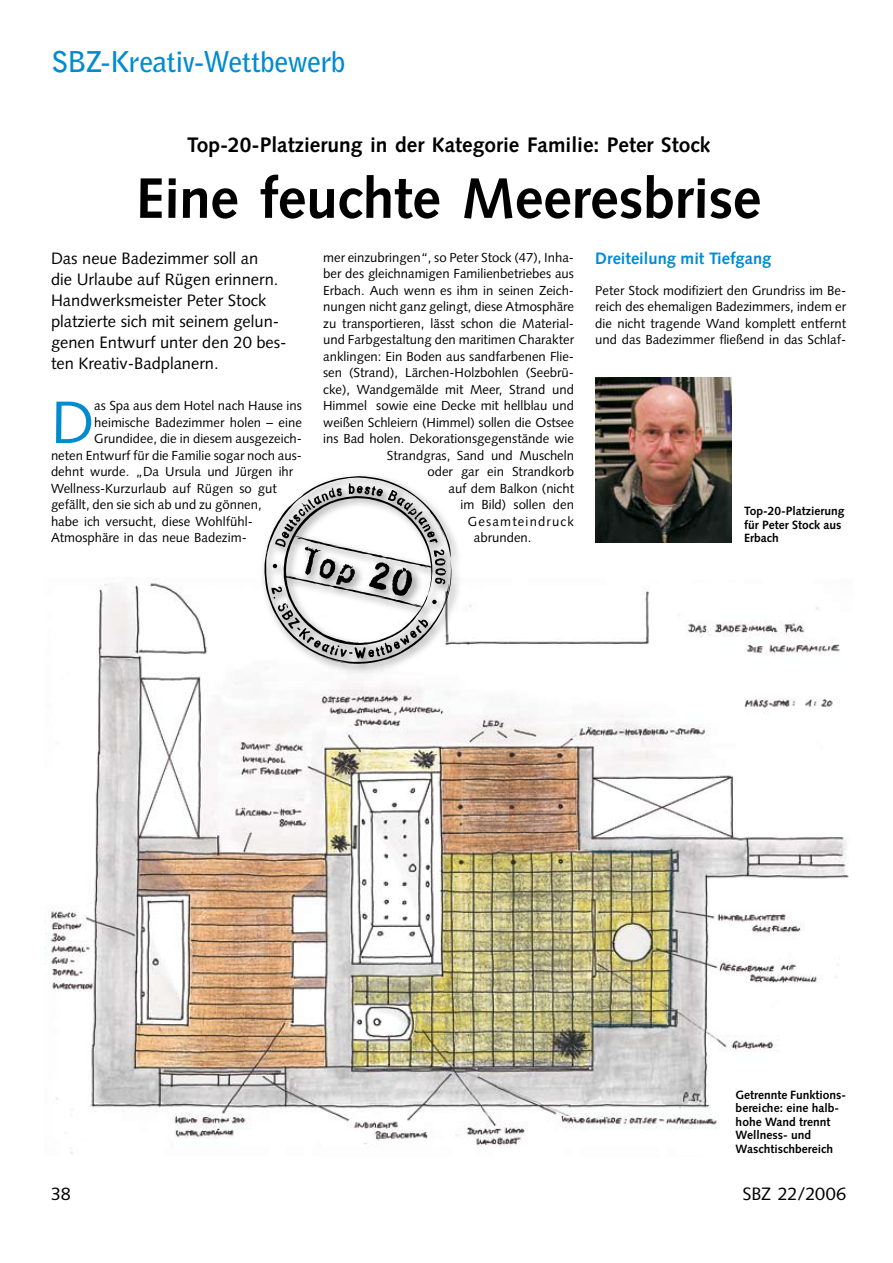
<style>
.page{position:relative;width:893px;height:1263px;background:#fff}
.page>*{position:absolute;margin:0;border:0;box-sizing:border-box;transform-origin:0 0}
.t1{font:59.85px "Syntax LT Std";color:#008bd0}
.t2{font:700 57px "Syntax LT Std";letter-spacing:-.005em;color:#000}
.t3{font:700 28.5px "Bell Gothic Std";letter-spacing:-.025em;color:#008bd0}
.t4{font:700 21px "Syntax LT Std";color:#000}
.t5{font:18px "Syntax LT Std";letter-spacing:-.005em;color:#000}
.t6{font:16.5px/21px "Syntax LT Std";color:#000}
.t7{font:700 16.5px "Syntax LT Std";color:#008bd0}
.t8{font:13.2px/16.5px "Syntax LT Std";color:#000;text-align:justify}
.t9{font:13.2px "Syntax LT Std";letter-spacing:.09em;color:#000}
.t10{font:700 12px/13.5px "Syntax LT Std";color:#000}
</style>
<div class="page">
<img style="left:45px;top:583px;width:804px;height:571px">
<img style="left:258px;top:475px;width:207px;height:203px">
<img style="left:265px;top:664px;width:176px;height:8px">
<img style="left:453px;top:476px;width:7px;height:122px">
<svg style="left:264px;top:476px;width:189px;height:188px"></svg>
<img style="left:595px;top:377px;width:136px;height:165px">
<h3 class="t3" style="left:51px;top:45px;width:296px">SBZ-Kreativ-Wettbewerb</h3>
<h3 class="t4" style="left:187px;top:133px;width:525px">Top-20-Platzierung in der Kategorie Familie: Peter Stock</h3>
<h2 class="t2" style="left:136px;top:165px;width:627px">Eine feuchte Meeresbrise</h2>
<p class="t6" style="left:51px;top:248px;width:237px">Das neue Badezimmer soll an<br>die Urlaube auf Rügen erinnern.<br>Handwerksmeister Peter Stock platzierte sich mit seinem gelun&shy;genen Entwurf unter den 20 bes&shy;ten Kreativ-Badplanern.</p>
<h1 class="t1" style="left:51px;top:387px;width:45px">D</h1>
<p class="t8" style="left:94px;top:397px;width:209px">as Spa aus dem Hotel nach Hause ins</p>
<p class="t7" style="left:595px;top:249px;width:178px">Dreiteilung mit Tiefgang</p>
<p class="t8" style="left:595px;top:282px;width:252px">Peter Stock modifiziert den Grundriss im Be&shy;reich des ehemaligen Badezimmers, indem er die nicht tragende Wand komplett entfernt und das Badezimmer fließend in das Schlaf-</p>
<p class="t8" style="left:323px;top:249px;width:252px">mer einzubringen“, so Peter Stock (47), Inha-</p>
<p class="t8" style="left:323px;top:265px;width:252px">ber des gleichnamigen Familienbetriebes aus</p>
<p class="t8" style="left:323px;top:282px;width:252px">Erbach. Auch wenn es ihm in seinen Zeich-</p>
<p class="t8" style="left:323px;top:298px;width:252px">nungen nicht ganz gelingt, diese Atmosphäre</p>
<p class="t8" style="left:323px;top:315px;width:252px">zu transportieren, lässt schon die Material-</p>
<p class="t8" style="left:323px;top:331px;width:252px">und Farbgestaltung den maritimen Charakter</p>
<p class="t8" style="left:323px;top:348px;width:252px">anklingen: Ein Boden aus sandfarbenen Flie-</p>
<p class="t8" style="left:323px;top:364px;width:252px">sen (Strand), Lärchen-Holzbohlen (Seebrü-</p>
<p class="t8" style="left:323px;top:381px;width:252px">cke), Wandgemälde mit Meer, Strand und</p>
<p class="t8" style="left:323px;top:397px;width:252px">Himmel sowie eine Decke mit hellblau und</p>
<p class="t8" style="left:323px;top:414px;width:252px">weißen Schleiern (Himmel) sollen die Ostsee</p>
<p class="t8" style="left:323px;top:430px;width:252px">ins Bad holen. Dekorationsgegenstände wie</p>
<p class="t8" style="left:387px;top:447px;width:189px">Strandgras, Sand und Muscheln</p>
<p class="t8" style="left:427px;top:463px;width:148px">oder gar ein Strandkorb</p>
<p class="t8" style="left:448px;top:480px;width:127px">auf dem Balkon (nicht</p>
<p class="t8" style="left:460px;top:496px;width:115px">im Bild) sollen den</p>
<p class="t9" style="left:468px;top:513px;width:108px">Gesamteindruck</p>
<p class="t8" style="left:474px;top:529px;width:59px">abrunden.</p>
<p class="t8" style="left:94px;top:414px;width:209px">heimische Badezimmer holen – eine</p>
<p class="t8" style="left:94px;top:430px;width:209px">Grundidee, die in diesem ausgezeich-</p>
<p class="t8" style="left:51px;top:447px;width:252px">neten Entwurf für die Familie sogar noch aus-</p>
<p class="t8" style="left:51px;top:463px;width:244px">dehnt wurde. „Da Ursula und Jürgen ihr</p>
<p class="t8" style="left:51px;top:480px;width:227px">Wellness-Kurzurlaub auf Rügen so gut</p>
<p class="t8" style="left:51px;top:496px;width:212px">gefällt, den sie sich ab und zu gönnen,</p>
<p class="t8" style="left:51px;top:513px;width:203px">habe ich versucht, diese Wohlfühl-</p>
<p class="t8" style="left:51px;top:529px;width:197px">Atmosphäre in das neue Badezim-</p>
<p class="t10" style="left:744px;top:504px;width:102px">Top-20-Platzierung für Peter Stock aus<br>Erbach</p>
<p class="t10" style="left:736px;top:1088px;width:111px">Getrennte Funk-tions&shy;bereiche: eine halb&shy;hohe Wand trennt<br>Wellness- und<br>Waschtischbereich</p>
<h3 class="t5" style="left:51px;top:1183px;width:21px">38</h3>
<h3 class="t5" style="left:742px;top:1183px;width:105px">SBZ 22/2006</h3>
</div>
